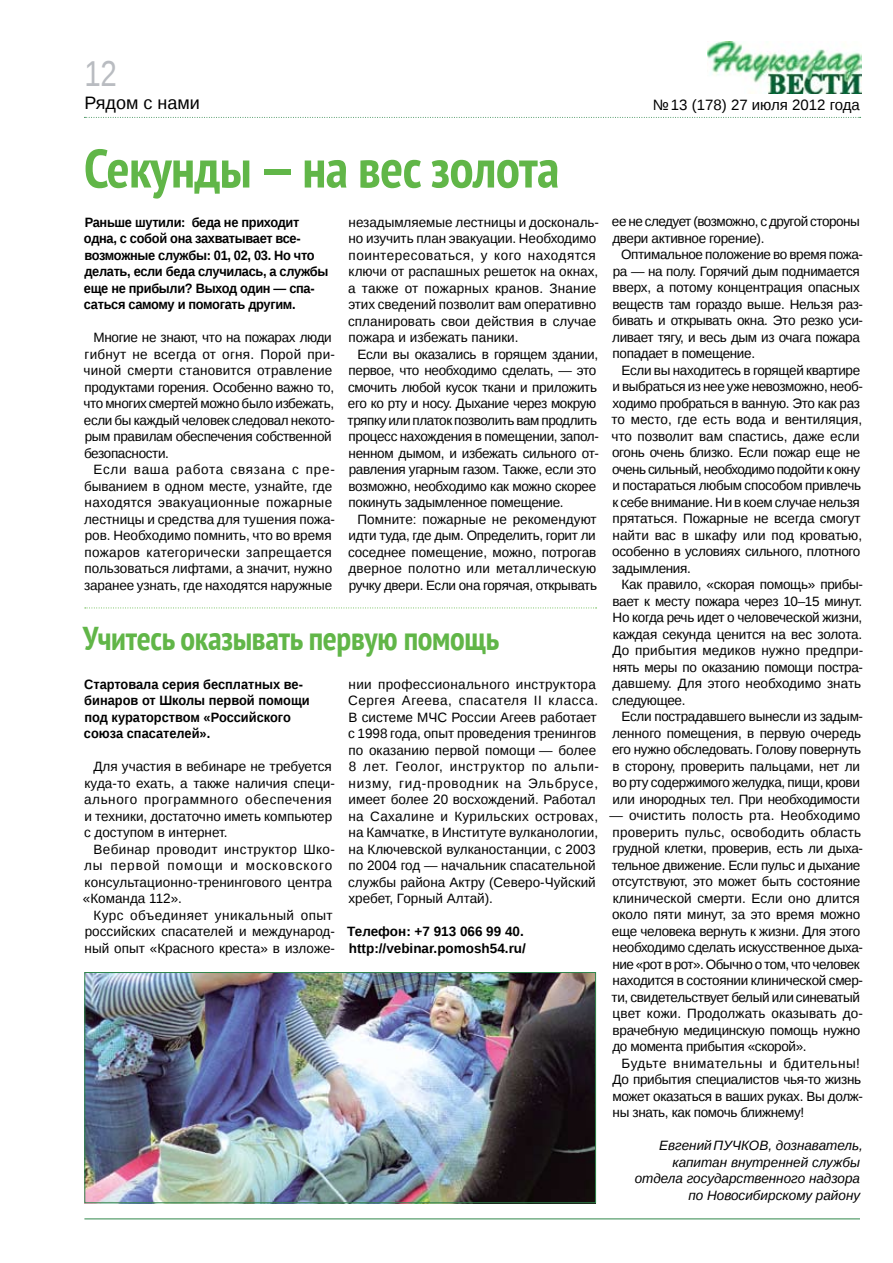
<style>
.page{position:relative;width:893px;height:1263px;background:#fff}
.page>*{position:absolute;margin:0;border:0;box-sizing:border-box;transform-origin:0 0}
.t1{font:700 condensed 54px "PT Sans";letter-spacing:-.01em;color:#61b648}
.t2{font:36px "Liberation Sans Narrow";color:#b9bcc1}
.t3{font:700 condensed 33px "PT Sans";letter-spacing:-.01em;color:#61b648}
.t4{font:18px "Liberation Sans";color:#000}
.t5{font:15px "Liberation Sans";color:#000}
.t6{font:13.5px/16.5px "Liberation Sans";letter-spacing:-.015em;color:#000}
.t7{font:700 13.5px/16.5px "Liberation Sans";letter-spacing:-.025em;color:#000;scale:.95 1}
.t8{font:13.5px/16.5px "Liberation Sans";letter-spacing:.02em;color:#000}
.t9{font:italic 13.5px/16.5px "Liberation Sans";color:#000;text-align:right}
.t10{font:700 13.5px/16.5px "Liberation Sans";color:#000;scale:.95 1}
.t11{font:13.5px/16.5px "Liberation Sans";letter-spacing:.005em;color:#000;text-align:center}
.t12{font:13.5px/16.5px "Liberation Sans";letter-spacing:-.035em;color:#000}
.t13{font:700 13.5px/16.5px "Liberation Sans";color:#000}
</style>
<div class="page">
<img style="left:708px;top:42px;width:153px;height:51px">
<hr style="left:84px;top:1218px;width:776px;height:1px;background:#2f874b">
<svg style="left:84px;top:117px;width:777px;height:1px"></svg>
<svg style="left:85px;top:608px;width:512px;height:1px"></svg>
<img style="left:86px;top:974px;width:508px;height:227px">
<div style="left:84px;top:972px;width:512px;height:231px;border:1px solid #2f874b"></div>
<h2 class="t2" style="left:84px;top:53px;width:34px">12</h2>
<h3 class="t4" style="left:84px;top:93px;width:117px">Рядом с нами</h3>
<h1 class="t1" style="left:84px;top:133px;width:477px">Секунды — на вес золота</h1>
<p class="t7" style="left:84px;top:213px;width:259px">Раньше шутили: беда не приходит одна, с собой она захватывает все&shy;возможные службы: 01, 02, 03. Но что делать, если беда случилась, а службы еще не прибыли? Выход один — спа&shy;саться самому и помогать другим.</p>
<p class="t6" style="left:84px;top:330px;width:253px;text-indent:10px">Многие не знают, что на пожарах люди гибнут не всегда от огня. Порой при&shy;чиной смерти становится отравление продуктами горения. Особенно важно то, что многих смертей можно было избежать, если бы каждый человек следовал некото&shy;рым правилам обеспечения собственной безопасности.</p>
<p class="t6" style="left:84px;top:462px;width:252px;text-indent:9px">Если ваша работа связана с пре&shy;быванием в одном месте, узнайте, где находятся эвакуационные пожарные лестницы и средства для тушения пожа&shy;ров. Необходимо помнить, что во время пожаров категорически запрещается пользоваться лифтами, а значит, нужно заранее узнать, где находятся наружные</p>
<h3 class="t3" style="left:83px;top:617px;width:418px">Учитесь оказывать первую помощь</h3>
<p class="t6" style="left:348px;top:214px;width:252px">незадымляемые лестницы и доскональ&shy;но изучить план эвакуации. Необходимо поинтересоваться, у кого находятся ключи от распашных решеток на окнах, а также от пожарных кранов. Знание этих сведений позволит вам оперативно спланировать свои действия в случае пожара и избежать паники.</p>
<p class="t6" style="left:348px;top:346px;width:253px;text-indent:10px">Если вы оказались в горящем здании, первое, что необходимо сделать, — это смочить любой кусок ткани и приложить его ко рту и носу. Дыхание через мокрую тряпку или платок позволить вам продлить процесс нахождения в помещении, запол&shy;ненном дымом, и избежать сильного от&shy;равления угарным газом. Также, если это возможно, необходимо как можно скорее покинуть задымленное помещение.</p>
<p class="t6" style="left:348px;top:511px;width:250px;text-align:justify;text-indent:9px">Помните: пожарные не рекомендуют идти туда, где дым. Определить, горит ли соседнее помещение, можно, потрогав дверное полотно или металлическую ручку двери. Если она горячая, открывать</p>
<p class="t10" style="left:84px;top:675px;width:239px">Стартовала серия бесплатных ве&shy;бинаров от Школы первой помощи под кураторством «Российского союза спасателей».</p>
<p class="t6" style="left:84px;top:759px;width:252px;text-indent:9px">Для участия в вебинаре не требуется куда-то ехать, а также наличия специ&shy;ального программного обеспечения и техники, достаточно иметь компьютер с доступом в интернет.</p>
<p class="t8" style="left:83px;top:841px;width:254px;text-indent:11px">Вебинар проводит инструктор Шко&shy;лы первой помощи и московского консультационно-тренингового центра «Команда 112».</p>
<p class="t11" style="left:85px;top:907px;width:252px">Курс объединяет уникальный опыт российских спасателей и международ&shy;ный опыт «Красного креста» в изложе-</p>
<p class="t6" style="left:348px;top:676px;width:252px">нии профессионального инструктора Сергея Агеева, спасателя II класса.<br>В системе МЧС России Агеев работает с 1998 года, опыт проведения тренингов по оказанию первой помощи — более 8 лет. Геолог, инструктор по альпи&shy;низму, гид-проводник на Эльбрусе, имеет более 20 восхождений. Работал на Сахалине и Курильских островах, на Камчатке, в Институте вулканологии, на Ключевской вулканостанции, с 2003 по 2004 год — начальник спасательной службы района Актру (Северо-Чуйский хребет, Горный Алтай).</p>
<p class="t13" style="left:347px;top:923px;width:180px">Телефон: +7 913 066 99 40. http://vebinar.pomosh54.ru/</p>
<p class="t5" style="left:653px;top:96px;width:208px">№ 13 (178) 27 июля 2012 года</p>
<p class="t12" style="left:612px;top:214px;width:249px">ее не следует (возможно, с другой стороны двери активное горение).</p>
<p class="t6" style="left:612px;top:247px;width:252px;text-indent:9px">Оптимальное положение во время пожа&shy;ра — на полу. Горячий дым поднимается вверх, а потому концентрация опасных веществ там гораздо выше. Нельзя раз&shy;бивать и открывать окна. Это резко уси&shy;ливает тягу, и весь дым из очага пожара попадает в помещение.</p>
<p class="t6" style="left:612px;top:363px;width:253px;text-indent:10px">Если вы находитесь в горящей квартире и выбраться из нее уже невозможно, необ&shy;ходимо пробраться в ванную. Это как раз то место, где есть вода и вентиляция, что позволит вам спастись, даже если огонь очень близко. Если пожар еще не очень сильный, необходимо подойти к окну и постараться любым способом привлечь к себе внимание. Ни в коем случае нельзя прятаться. Пожарные не всегда смогут найти вас в шкафу или под кроватью, особенно в условиях сильного, плотного задымления.</p>
<p class="t6" style="left:612px;top:577px;width:252px;text-indent:9px">Как правило, «скорая помощь» прибы&shy;вает к месту пожара через 10–15 минут.<br>Но когда речь идет о человеческой жизни, каждая секунда ценится на вес золота.<br>До прибытия медиков нужно предпри&shy;нять меры по оказанию помощи постра&shy;давшему. Для этого необходимо знать следующее.</p>
<p class="t6" style="left:612px;top:709px;width:253px;text-indent:10px">Если пострадавшего вынесли из задым&shy;ленного помещения, в первую очередь его нужно обследовать. Голову повернуть в сторону, проверить пальцами, нет ли во рту содержимого желудка, пищи, крови или инородных тел. При необходимости</p>
<p class="t6" style="left:610px;top:808px;width:255px">— очистить полость рта. Необходимо проверить пульс, освободить область грудной клетки, проверив, есть ли дыха&shy;тельное движение. Если пульс и дыхание отсутствуют, это может быть состояние клинической смерти. Если оно длится около пяти минут, за это время можно еще человека вернуть к жизни. Для этого необходимо сделать искусственное дыха&shy;ние «рот в рот». Обычно о том, что человек находится в состоянии клинической смер&shy;ти, свидетельствует белый или синеватый цвет кожи. Продолжать оказывать до&shy;врачебную медицинскую помощь нужно до момента прибытия «скорой».</p>
<p class="t6" style="left:612px;top:1055px;width:252px;text-indent:9px">Будьте внимательны и бдительны!<br>До прибытия специалистов чья-то жизнь может оказаться в ваших руках. Вы долж&shy;ны знать, как помочь ближнему!</p>
<p class="t9" style="left:635px;top:1137px;width:230px">ЕвгенийПУЧКОВ, дознаватель, капитан внутренней службы отдела государственного надзора по Новосибирскому району</p>
</div>
